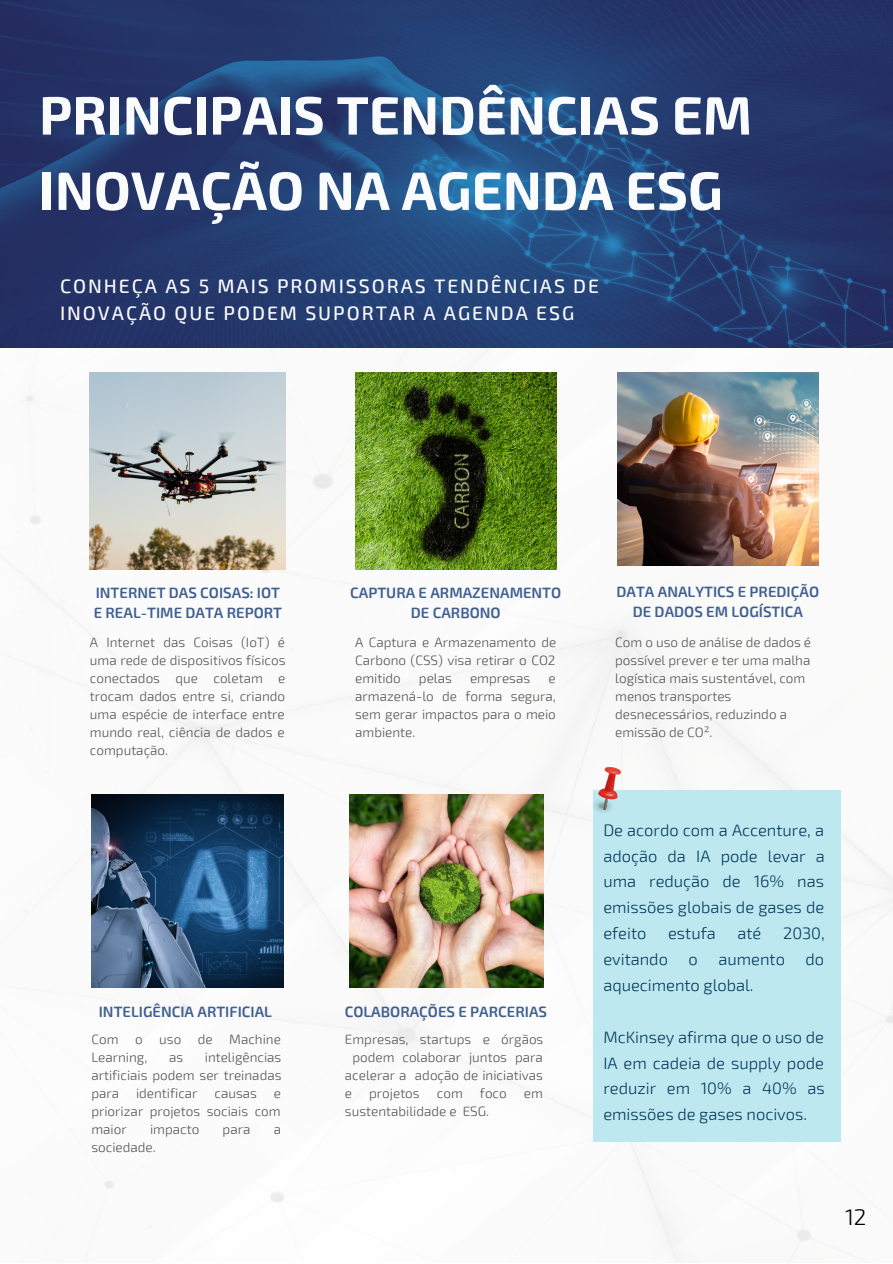
<style>
.page{position:relative;width:893px;height:1264px;background:#fff}
.page>*{position:absolute;margin:0;border:0;box-sizing:border-box;transform-origin:0 0}
.t1{font:700 54px/75.3px "Exo 2";color:#fafbfd}
.t2{font:300 22.5px "Exo 2";color:#000}
.t3{font:500 19.5px/27px "Exo 2";letter-spacing:.1em;color:#fafbfd}
.t4{font:300 16.5px/25.8px "Exo 2";color:#05395e;text-align:justify}
.t5{font:600 15px/20.2px "Exo 2";color:#3f5f90;text-align:center}
.t6{font:300 13.5px/18px "Exo 2";color:#545454;text-align:justify}
</style>
<div class="page">
<img style="left:0;top:347px;width:892px;height:915px">
<img style="left:0;top:0;width:892px;height:347px">
<div style="left:593px;top:790px;width:248px;height:351px;background:#bde8ef"></div>
<img style="left:590px;top:767px;width:30px;height:46px">
<img style="left:89px;top:372px;width:197px;height:197px">
<img style="left:355px;top:372px;width:201px;height:197px">
<img style="left:617px;top:372px;width:201px;height:194px">
<img style="left:91px;top:794px;width:193px;height:193px">
<img style="left:349px;top:794px;width:194px;height:193px">
<p class="t1" style="left:39px;top:75px;width:714px">PRINCIPAIS TENDÊNCIAS EM<br>INOVAÇÃO NA AGENDA ESG</p>
<p class="t3" style="left:60px;top:271px;width:540px">CONHEÇA AS 5 MAIS PROMISSORAS TENDÊNCIAS DE<br>INOVAÇÃO QUE PODEM SUPORTAR A AGENDA ESG</p>
<p class="t5" style="left:94px;top:581px;width:190px;text-align:left">INTERNET DAS COISAS: IOT<br>E REAL-TIME DATA REPORT</p>
<p class="t6" style="left:90px;top:633px;width:197px">A Internet das Coisas (IoT) é uma rede de dispositivos físicos conectados que coletam e trocam dados entre si, criando uma espécie de interface entre mundo real, ciência de dados e computação.</p>
<p class="t5" style="left:99px;top:1000px;width:175px">INTELIGÊNCIA ARTIFICIAL</p>
<p class="t6" style="left:91px;top:1030px;width:191px">Com o uso de Machine<br>Learning,</p>
<p class="t6" style="left:91px;top:1048px;width:192px;text-indent:113px">inteligências artificiais podem ser treinadas para</p>
<p class="t6" style="left:169px;top:1048px;width:16px">as</p>
<p class="t6" style="left:136px;top:1084px;width:63px">identificar</p>
<p class="t6" style="left:214px;top:1084px;width:44px">causas</p>
<p class="t6" style="left:91px;top:1084px;width:191px;text-indent:182px">e priorizar projetos sociais com maior</p>
<p class="t6" style="left:150px;top:1120px;width:51px">impacto</p>
<p class="t6" style="left:222px;top:1120px;width:29px">para</p>
<p class="t6" style="left:274px;top:1120px;width:9px">a</p>
<p class="t6" style="left:91px;top:1138px;width:66px">sociedade.</p>
<p class="t5" style="left:350px;top:581px;width:212px">CAPTURA E ARMAZENAMENTO<br>DE CARBONO</p>
<p class="t6" style="left:355px;top:633px;width:202px">A Captura e Armazenamento de Carbono (CSS) visa retirar o CO2 emitido</p>
<p class="t6" style="left:419px;top:669px;width:34px">pelas</p>
<p class="t6" style="left:470px;top:669px;width:62px">empresas</p>
<p class="t6" style="left:355px;top:669px;width:202px;text-indent:193px">e armazená-lo de forma segura, sem gerar impactos para o meio ambiente.</p>
<p class="t5" style="left:344px;top:1000px;width:204px">COLABORAÇÕES E PARCERIAS</p>
<p class="t6" style="left:345px;top:1030px;width:200px">Empresas, startups e órgãos</p>
<p class="t6" style="left:352px;top:1048px;width:192px">podem colaborar juntos para</p>
<p class="t6" style="left:345px;top:1066px;width:200px">acelerar a adoção de iniciativas</p>
<p class="t6" style="left:345px;top:1084px;width:9px">e</p>
<p class="t6" style="left:369px;top:1084px;width:52px">projetos</p>
<p class="t6" style="left:437px;top:1084px;width:27px">com</p>
<p class="t6" style="left:480px;top:1084px;width:28px">foco</p>
<p class="t6" style="left:524px;top:1084px;width:21px">em</p>
<p class="t6" style="left:345px;top:1102px;width:146px">sustentabilidade e ESG.</p>
<p class="t5" style="left:616px;top:581px;width:204px">DATA ANALYTICS E PREDIÇÃO<br>DE DADOS EM LOGÍSTICA</p>
<p class="t6" style="left:615px;top:633px;width:197px;text-align:left">Com o uso de análise de dados é possível prever e ter uma malha logística mais sustentável, com menos transportes desnecessários, reduzindo a emissão de CO².</p>
<p class="t4" style="left:603px;top:816px;width:223px">De acordo com a Accenture, a adoção da IA pode levar a uma redução de 16% nas emissões globais de gases de efeito</p>
<p class="t4" style="left:668px;top:919px;width:49px">estufa</p>
<p class="t4" style="left:737px;top:919px;width:25px">até</p>
<p class="t4" style="left:603px;top:919px;width:223px;text-indent:180px">2030, evitando o aumento do aquecimento global.</p>
<p class="t4" style="left:603px;top:1023px;width:223px">McKinsey afirma que o uso de IA em cadeia de supply pode reduzir em 10% a 40% as emissões de gases nocivos.</p>
<p class="t2" style="left:845px;top:1202px;width:23px">12</p>
</div>
